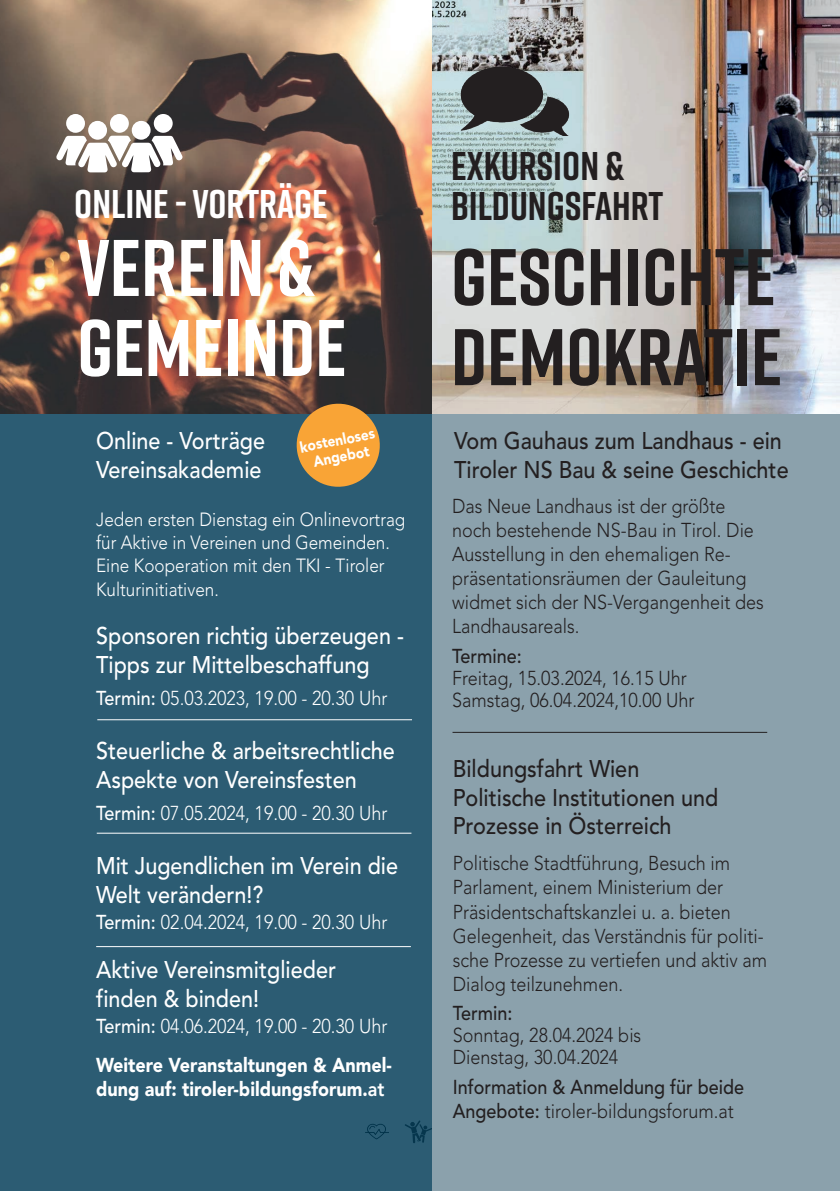
<style>
.page{position:relative;width:840px;height:1191px;background:#fff}
.page>*{position:absolute;margin:0;border:0;box-sizing:border-box;transform-origin:0 0}
.t1{font:700 80px/80px "Rift";color:#231f20}
.t2{font:700 80px/80px "Rift";color:#fff}
.t3{font:700 40px/40px "Rift";color:#231f20}
.t4{font:700 40px "Rift";color:#fff}
.t5{font:500 24px/28.8px "Avenir LT Std";color:#fff;scale:.9 1}
.t6{font:500 24px/28.8px "Avenir LT Std";color:#231f20;scale:.9 1}
.t7{font:300 20px/24px "Avenir LT Std";color:#231f20;scale:.9 1}
.t8{font:300 20px "Avenir LT Std";color:#fff;scale:.9 1}
.t9{font:900 20px/39.4px "Avenir LT Std";color:#fff;scale:.9 1}
.t10{font:500 20px/24px "Avenir LT Std";color:#231f20;scale:.9 1}
.t11{font:300 19px/23.2px "Avenir LT Std";color:#fff;scale:.9 1}
.t12{font:900 15.2px/16.6px "Avenir LT Std";color:#fff;text-align:center;scale:.9 1}
.s1{font-weight:500}
.s2{font-weight:300}
.s3{font-weight:800}
</style>
<div class="page">
<div style="left:0;top:0;width:432px;height:1191px;background:#2c5c73"></div>
<img style="left:0;top:0;width:432px;height:414px">
<svg style="left:56px;top:136px;width:126px;height:36px;background:#c9c4c1"></svg>
<div style="left:66px;top:114px;width:19px;height:19px;background:#fff;border-radius:50%"></div>
<div style="left:88px;top:121px;width:19px;height:19px;background:#fff;border-radius:50%"></div>
<div style="left:110px;top:114px;width:19px;height:19px;background:#fff;border-radius:50%"></div>
<div style="left:154px;top:114px;width:19px;height:19px;background:#fff;border-radius:50%"></div>
<div style="left:132px;top:121px;width:18px;height:19px;background:#fff;border-radius:50%"></div>
<svg style="left:432px;top:0;width:407px;height:1191px;background:#97a5ab"></svg>
<img style="left:460px;top:66px;width:110px;height:69px">
<hr style="left:452px;top:732px;width:314px;height:1px;background:#231f20">
<svg style="left:293px;top:400px;width:90px;height:87px"></svg>
<hr style="left:97px;top:719px;width:315px;height:1px;background:#fff">
<hr style="left:97px;top:833px;width:314px;height:1px;background:#fff">
<hr style="left:96px;top:946px;width:314px;height:1px;background:#fff">
<h2 class="t4" style="left:74px;top:175px;width:255px">ONLINE - VORTRÄGE</h2>
<h1 class="t2" style="left:77px;top:226px;width:271px">VEREIN &amp;<br>GEMEINDE</h1>
<p class="t5" style="left:96px;top:426px;width:189px">Online - Vorträge<br>Vereinsakademie</p>
<p class="t11" style="left:96px;top:508px;width:345px">Jeden ersten Dienstag ein Onlinevortrag für Aktive in Vereinen und Gemeinden.<br>Eine Kooperation mit den TKI - Tiroler Kulturinitiativen.</p>
<p class="t12" style="left:298px;top:439px;width:86px;rotate:-11deg">kostenloses<br>Angebot</p>
<p class="t5" style="left:96px;top:622px;width:343px">Sponsoren richtig überzeugen -<br>Tipps zur Mittelbeschaffung</p>
<p class="t8" style="left:96px;top:686px;width:325px"><span class="s1">Termin:</span> 05.03.2023, 19.00 - 20.30 Uhr</p>
<p class="t5" style="left:96px;top:737px;width:333px">Steuerliche &amp; arbeitsrechtliche<br>Aspekte von Vereinsfesten</p>
<p class="t8" style="left:96px;top:801px;width:325px"><span class="s1">Termin:</span> 07.05.2024, 19.00 - 20.30 Uhr</p>
<p class="t5" style="left:96px;top:852px;width:337px">Mit Jugendlichen im Verein die<br>Welt verändern!?</p>
<p class="t8" style="left:96px;top:910px;width:325px"><span class="s1">Termin:</span> 02.04.2024, 19.00 - 20.30 Uhr</p>
<p class="t5" style="left:96px;top:955px;width:268px">Aktive Vereinsmitglieder finden &amp; binden!</p>
<p class="t9" style="left:96px;top:1006px;width:330px"><span class="s1">Termin:</span> <span class="s2">04.06.2024, 19.00 - 20.30 Uhr<br></span>Weitere Veranstaltungen &amp; Anmel-</p>
<p class="t9" style="left:96px;top:1069px;width:321px">dung auf: tiroler-bildungsforum.<span class="s3">at</span></p>
<h2 class="t3" style="left:451px;top:146px;width:214px">EXKURSION &amp;<br>BILDUNGSFAHRT</h2>
<h1 class="t1" style="left:451px;top:236px;width:332px">GESCHICHTE<br>DEMOKRATIE</h1>
<p class="t6" style="left:454px;top:426px;width:373px">Vom Gauhaus zum Landhaus - ein<br>Tiroler NS Bau &amp; seine Geschichte</p>
<p class="t7" style="left:452px;top:494px;width:348px">Das Neue Landhaus ist der größte noch bestehende NS-Bau in Tirol. Die<br>Ausstellung in den ehemaligen Re&shy;präsentationsräumen der Gauleitung widmet sich der NS-Vergangenheit des<br>Landhausareals.</p>
<p class="t10" style="left:452px;top:644px;width:79px">Termine:</p>
<p class="t7" style="left:452px;top:667px;width:270px;line-height:22px">Freitag, 15.03.2024, 16.15 Uhr<br>Samstag, 06.04.2024,10.00 Uhr</p>
<p class="t6" style="left:452px;top:754px;width:296px">Bildungsfahrt Wien<br>Politische Institutionen und<br>Prozesse in Österreich</p>
<p class="t7" style="left:452px;top:851px;width:351px">Politische Stadtführung, Besuch im Parlament, einem Ministerium der Präsidentschaftskanzlei u. a. bieten Gelegenheit, das Verständnis für politi&shy;sche Prozesse zu vertiefen und aktiv am Dialog teilzunehmen.</p>
<p class="t10" style="left:452px;top:1001px;width:68px">Termin:</p>
<p class="t7" style="left:452px;top:1024px;width:211px;line-height:22px">Sonntag, 28.04.2024 bis<br>Dienstag, 30.04.2024</p>
<p class="t10" style="left:452px;top:1075px;width:325px">Information &amp; Anmeldung für beide<br>Angebote: <span class="s2">tiroler-bildungsforum.at</span></p>
</div>
